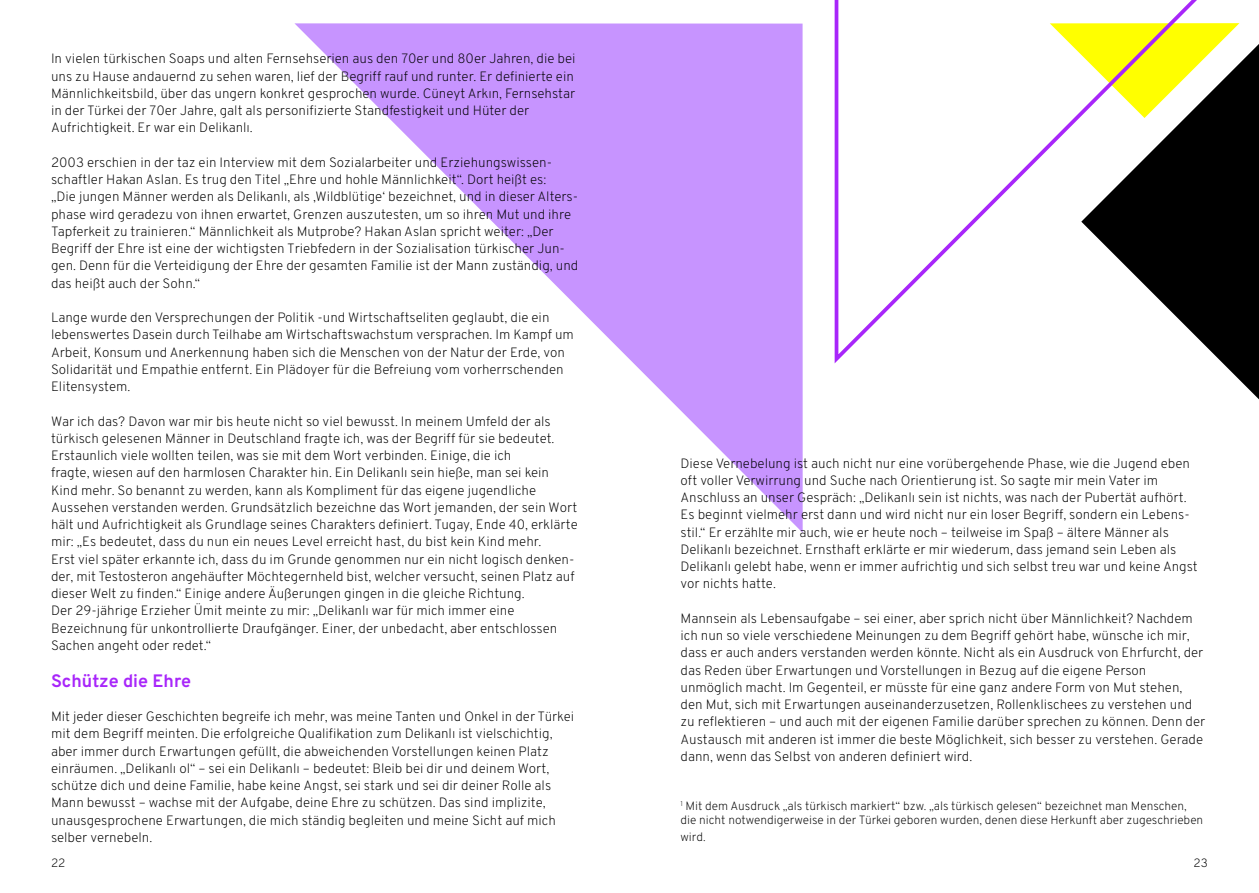
<style>
.page{position:relative;width:1259px;height:893px;background:#fff}
.page>*{position:absolute;margin:0;border:0;box-sizing:border-box;transform-origin:0 0}
.t1{font:700 18px "Overpass";color:#a826fa}
.t2{font:200 13.5px/17.2px "Overpass";color:#000}
.t3{font:200 12px/14.4px "Overpass";color:#000}
</style>
<div class="page">
<svg style="left:294px;top:23px;width:508px;height:509px"></svg>
<svg style="left:1216px;top:44px;width:43px;height:355px;background:#141414"></svg>
<svg style="left:1216px;top:23px;width:23px;height:95px"></svg>
<svg style="left:834px;top:0;width:382px;height:364px"></svg>
<p class="t2" style="left:51px;top:50px;width:526px">In vielen türkischen Soaps und alten Fernsehserien aus den 70er und 80er Jahren, die bei uns zu Hause andauernd zu sehen waren, lief der Begriff rauf und runter. Er definierte ein Männlichkeitsbild, über das ungern konkret gesprochen wurde. Cüneyt Arkın, Fernsehstar in der Türkei der 70er Jahre, galt als personifizierte Standfestigkeit und Hüter der Aufrichtigkeit. Er war ein Delikanlı.</p>
<p class="t2" style="left:51px;top:154px;width:529px">2003 erschien in der taz ein Interview mit dem Sozialarbeiter und Erziehungswissen&shy;schaftler Hakan Aslan. Es trug den Titel „Ehre und hohle Männlichkeit“. Dort heißt es:<br>„Die jungen Männer werden als Delikanlı, als ‚Wildblütige‘ bezeichnet, und in dieser Alters&shy;phase wird geradezu von ihnen erwartet, Grenzen auszutesten, um so ihren Mut und ihre Tapferkeit zu trainieren.“ Männlichkeit als Mutprobe? Hakan Aslan spricht weiter: „Der Begriff der Ehre ist eine der wichtigsten Triebfedern in der Sozialisation türkischer Jun&shy;gen. Denn für die Verteidigung der Ehre der gesamten Familie ist der Mann zuständig, und das heißt auch der Sohn.“</p>
<p class="t2" style="left:51px;top:309px;width:524px">Lange wurde den Versprechungen der Politik -und Wirtschaftseliten geglaubt, die ein lebenswertes Dasein durch Teilhabe am Wirtschaftswachstum versprachen. Im Kampf um Arbeit, Konsum und Anerkennung haben sich die Menschen von der Natur der Erde, von Solidarität und Empathie entfernt. Ein Plädoyer für die Befreiung vom vorherrschenden Elitensystem.</p>
<p class="t2" style="left:51px;top:412px;width:528px">War ich das? Davon war mir bis heute nicht so viel bewusst. In meinem Umfeld der als türkisch gelesenen Männer in Deutschland fragte ich, was der Begriff für sie bedeutet.<br>Erstaunlich viele wollten teilen, was sie mit dem Wort verbinden. Einige, die ich<br>fragte, wiesen auf den harmlosen Charakter hin. Ein Delikanlı sein hieße, man sei kein Kind mehr. So benannt zu werden, kann als Kompliment für das eigene jugendliche Aussehen verstanden werden. Grundsätzlich bezeichne das Wort jemanden, der sein Wort hält und Aufrichtigkeit als Grundlage seines Charakters definiert. Tugay, Ende 40, erklärte mir: „Es bedeutet, dass du nun ein neues Level erreicht hast, du bist kein Kind mehr.<br>Erst viel später erkannte ich, dass du im Grunde genommen nur ein nicht logisch denken&shy;der, mit Testosteron angehäufter Möchtegernheld bist, welcher versucht, seinen Platz auf dieser Welt zu finden.“ Einige andere Äußerungen gingen in die gleiche Richtung.<br>Der 29-jährige Erzieher Ümit meinte zu mir: „Delikanlı war für mich immer eine Bezeichnung für unkontrollierte Draufgänger. Einer, der unbedacht, aber entschlossen Sachen angeht oder redet.“</p>
<h1 class="t1" style="left:51px;top:667px;width:142px">Schütze die Ehre</h1>
<p class="t2" style="left:51px;top:708px;width:525px">Mit jeder dieser Geschichten begreife ich mehr, was meine Tanten und Onkel in der Türkei mit dem Begriff meinten. Die erfolgreiche Qualifikation zum Delikanlı ist vielschichtig, aber immer durch Erwartungen gefüllt, die abweichenden Vorstellungen keinen Platz einräumen. „Delikanlı ol“ – sei ein Delikanlı – bedeutet: Bleib bei dir und deinem Wort, schütze dich und deine Familie, habe keine Angst, sei stark und sei dir deiner Rolle als Mann bewusst – wachse mit der Aufgabe, deine Ehre zu schützen. Das sind implizite, unausgesprochene Erwartungen, die mich ständig begleiten und meine Sicht auf mich selber vernebeln.</p>
<p class="t2" style="left:680px;top:454px;width:519px">Diese Vernebelung ist auch nicht nur eine vorübergehende Phase, wie die Jugend eben oft voller Verwirrung und Suche nach Orientierung ist. So sagte mir mein Vater im Anschluss an unser Gespräch: „Delikanlı sein ist nichts, was nach der Pubertät aufhört.<br>Es beginnt vielmehr erst dann und wird nicht nur ein loser Begriff, sondern ein Lebens&shy;stil.“ Er erzählte mir auch, wie er heute noch – teilweise im Spaß – ältere Männer als Delikanlı bezeichnet. Ernsthaft erklärte er mir wiederum, dass jemand sein Leben als Delikanlı gelebt habe, wenn er immer aufrichtig und sich selbst treu war und keine Angst vor nichts hatte.</p>
<p class="t2" style="left:680px;top:610px;width:526px">Mannsein als Lebensaufgabe – sei einer, aber sprich nicht über Männlichkeit? Nachdem ich nun so viele verschiedene Meinungen zu dem Begriff gehört habe, wünsche ich mir, dass er auch anders verstanden werden könnte. Nicht als ein Ausdruck von Ehrfurcht, der das Reden über Erwartungen und Vorstellungen in Bezug auf die eigene Person unmöglich macht. Im Gegenteil, er müsste für eine ganz andere Form von Mut stehen, den Mut, sich mit Erwartungen auseinanderzusetzen, Rollenklischees zu verstehen und zu reflektieren – und auch mit der eigenen Familie darüber sprechen zu können. Denn der Austausch mit anderen ist immer die beste Möglichkeit, sich besser zu verstehen. Gerade dann, wenn das Selbst von anderen definiert wird.</p>
<p class="t3" style="left:680px;top:798px;width:524px"><sup>1</sup> Mit dem Ausdruck „als türkisch markiert“ bzw. „als türkisch gelesen“ bezeichnet man Menschen, die nicht notwendigerweise in der Türkei geboren wurden, denen diese Herkunft aber zugeschrieben</p>
<p class="t3" style="left:680px;top:830px;width:27px">wird.</p>
<p class="t3" style="left:51px;top:856px;width:16px">22</p>
<p class="t3" style="left:1193px;top:856px;width:16px">23</p>
</div>
